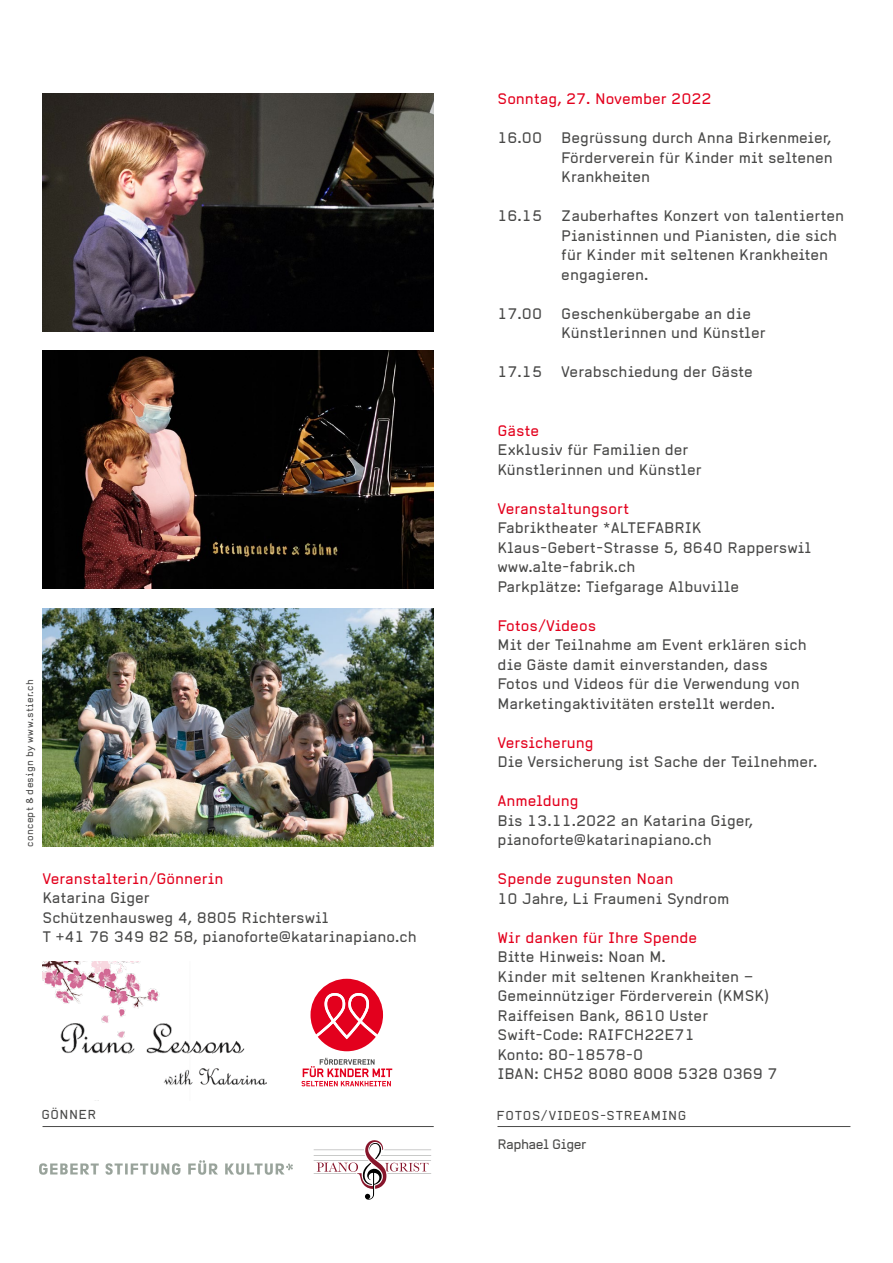
<style>
.page{position:relative;width:893px;height:1263px;background:#fff}
.page>*{position:absolute;margin:0;border:0;box-sizing:border-box;transform-origin:0 0}
.t1{font:15px/19.5px "Alpha Headline Pro";color:#484847}
.t2{font:15px "Alpha Headline Pro";color:#e3001d}
.t3{font:13.5px "Alpha Headline Pro";letter-spacing:-.04em;color:#484847}
.t4{font:12.75px "Alpha Headline Pro";letter-spacing:.045em;color:#484847}
.t5{font:9.75px "Alpha Headline Pro";letter-spacing:.03em;color:#484847}
</style>
<div class="page">
<img style="left:43px;top:608px;width:391px;height:238px">
<img style="left:43px;top:94px;width:391px;height:238px">
<img style="left:43px;top:351px;width:391px;height:238px">
<hr style="left:497px;top:1126px;width:353px;height:1px;background:#484847">
<hr style="left:43px;top:1126px;width:391px;height:1px;background:#484847">
<img style="left:43px;top:961px;width:224px;height:140px">
<img style="left:40px;top:1160px;width:253px;height:15px">
<svg style="left:314px;top:1140px;width:117px;height:60px"></svg>
<svg style="left:310px;top:979px;width:73px;height:72px"></svg>
<svg style="left:302px;top:1058px;width:90px;height:28px"></svg>
<p class="t5" style="left:24px;top:847px;width:169px;rotate:-90deg">concept &amp; design by www.stier.ch</p>
<p class="t2" style="left:43px;top:869px;width:183px">Veranstalterin/Gönnerin</p>
<p class="t1" style="left:43px;top:888px;width:376px">Katarina Giger<br>Schützenhausweg 4, 8805 Richterswil<br>T +41 76 349 82 58, pianoforte@katarinapiano.ch</p>
<p class="t2" style="left:497px;top:90px;width:216px">Sonntag, 27. November 2022</p>
<p class="t1" style="left:497px;top:128px;width:46px">16.00</p>
<p class="t1" style="left:561px;top:128px;width:273px;text-align:justify">Begrüssung durch Anna Birkenmeier, Förderverein für Kinder mit seltenen Krankheiten</p>
<p class="t1" style="left:497px;top:206px;width:46px">16.15</p>
<p class="t1" style="left:561px;top:206px;width:284px">Zauberhaftes Konzert von talentierten<br>Pianistinnen und Pianisten, die sich für Kinder mit seltenen Krankheiten engagieren.</p>
<p class="t1" style="left:497px;top:304px;width:46px">17.00</p>
<p class="t1" style="left:561px;top:304px;width:206px">Geschenkübergabe an die<br>Künstlerinnen und Künstler</p>
<p class="t1" style="left:497px;top:362px;width:46px">17.15</p>
<p class="t1" style="left:561px;top:362px;width:193px">Verabschiedung der Gäste</p>
<p class="t2" style="left:497px;top:421px;width:43px">Gäste</p>
<p class="t1" style="left:497px;top:440px;width:206px">Exklusiv für Familien der<br>Künstlerinnen und Künstler</p>
<p class="t2" style="left:497px;top:499px;width:133px">Veranstaltungsort</p>
<p class="t1" style="left:497px;top:518px;width:315px">Fabriktheater *ALTEFABRIK<br>Klaus-Gebert-Strasse 5, 8640 Rapperswil www.alte-fabrik.ch<br>Parkplätze: Tiefgarage Albuville</p>
<p class="t2" style="left:497px;top:616px;width:100px">Fotos/Videos</p>
<p class="t1" style="left:497px;top:635px;width:311px">Mit der Teilnahme am Event erklären sich die Gäste damit einverstanden, dass Fotos und Videos für die Verwendung von Marketingaktivitäten erstellt werden.</p>
<p class="t2" style="left:497px;top:733px;width:98px">Versicherung</p>
<p class="t1" style="left:497px;top:752px;width:321px">Die Versicherung ist Sache der Teilnehmer.</p>
<p class="t2" style="left:497px;top:792px;width:83px">Anmeldung</p>
<p class="t1" style="left:497px;top:811px;width:257px">Bis 13.11.2022 an Katarina Giger, pianoforte@katarinapiano.ch</p>
<p class="t2" style="left:497px;top:870px;width:177px">Spende zugunsten Noan</p>
<p class="t1" style="left:497px;top:889px;width:233px">10 Jahre, Li Fraumeni Syndrom</p>
<p class="t2" style="left:497px;top:928px;width:201px">Wir danken für Ihre Spende</p>
<p class="t1" style="left:497px;top:947px;width:282px">Bitte Hinweis: Noan M.<br>Kinder mit seltenen Krankheiten –<br>Gemeinnütziger Förderverein (KMSK)<br>Raiffeisen Bank, 8610 Uster<br>Swift-Code: RAIFCH22E71<br>Konto: 80-18578-0<br>IBAN: CH52 8080 8008 5328 0369 7</p>
<p class="t4" style="left:41px;top:1106px;width:56px">GÖNNER</p>
<p class="t4" style="left:496px;top:1107px;width:191px">FOTOS/VIDEOS-STREAMING</p>
<p class="t3" style="left:497px;top:1136px;width:90px">Raphael Giger</p>
</div>
